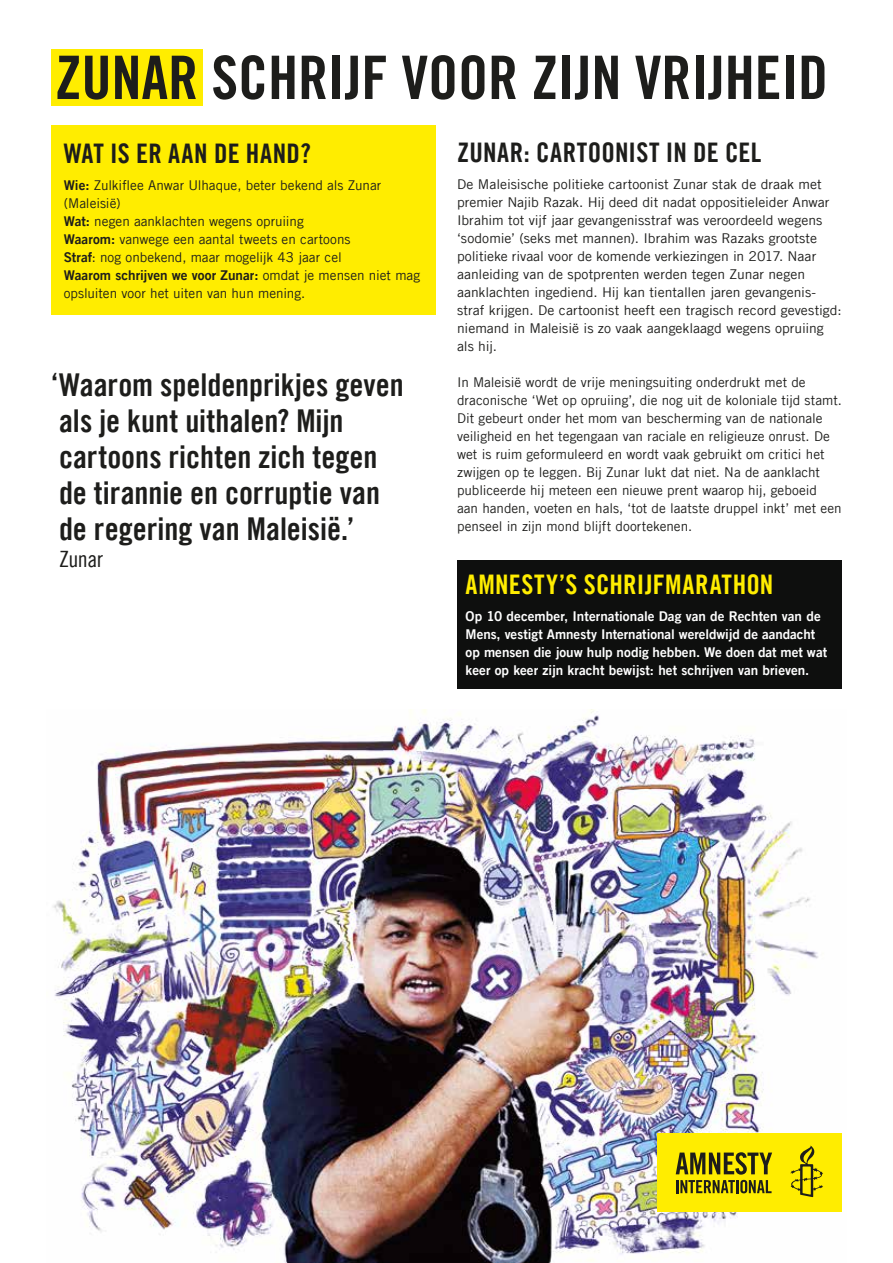
<style>
.page{position:relative;width:893px;height:1263px;background:#fff}
.page>*{position:absolute;margin:0;border:0;box-sizing:border-box;transform-origin:0 0}
.t1{font:60px "Amnesty Trade Gothic Bd Cn 20";color:#1d1d1b}
.t2{font:31.5px/36px "Amnesty Trade Gothic Bd Cn 20";color:#1d1d1b}
.t3{font:27px "Amnesty Trade Gothic Bd Cn 20";letter-spacing:.01em;color:#1d1d1b}
.t4{font:27px "Amnesty Trade Gothic Bd Cn 20";letter-spacing:.015em;color:#ffed00}
.t5{font:22.5px "Amnesty Trade Gothic Cn 18";letter-spacing:-.025em;color:#1d1d1b}
.t6{font:13.5px/18px "Amnesty Trade Gothic";color:#1d1d1b}
.t7{font:13.5px/18px "Amnesty Trade Gothic Bd 2";color:#fff}
.t8{font:13.5px "Amnesty Trade Gothic Bd 2";color:#1d1d1b}
.s1{font-family:"Amnesty Trade Gothic Bd 2"}
.s2{font-family:"Amnesty Trade Gothic"}
</style>
<div class="page">
<div style="left:51px;top:49px;width:151px;height:56px;background:#ffed00"></div>
<img style="left:53px;top:709px;width:789px;height:554px">
<div style="left:51px;top:125px;width:385px;height:190px;background:#ffed00"></div>
<div style="left:457px;top:560px;width:385px;height:129px;background:#0e0f0e"></div>
<div style="left:657px;top:1134px;width:185px;height:78px;background:#ffed00"></div>
<svg style="left:790px;top:1145px;width:33px;height:52px"></svg>
<svg style="left:676px;top:1152px;width:96px;height:41px"></svg>
<h1 class="t1" style="left:55px;top:41px;width:775px">ZUNAR SCHRIJF VOOR ZIJN VRIJHEID</h1>
<h3 class="t3" style="left:64px;top:137px;width:249px">WAT IS ER AAN DE HAND?</h3>
<p class="t6" style="left:64px;top:176px;width:319px"><span class="s1">Wie:</span> Zulkiflee Anwar Ulhaque, beter bekend als Zunar (Maleisië)<br><span class="s1">Wat:</span> negen aanklachten wegens opruiing<br><span class="s1">Waarom:</span> vanwege een aantal tweets en cartoons <span class="s1">Straf</span>: nog onbekend, maar mogelijk 43 jaar cel</p>
<p class="t8" style="left:64px;top:267px;width:358px">Waarom schrijven we voor Zunar: <span class="s2">omdat je mensen niet mag</span></p>
<p class="t6" style="left:64px;top:284px;width:243px">opsluiten voor het uiten van hun mening.</p>
<h2 class="t2" style="left:51px;top:367px;width:354px">‘Waarom speldenprikjes geven als je kunt uithalen? Mijn cartoons richten zich tegen de tirannie en corruptie van de regering van Maleisië.’</h2>
<h3 class="t5" style="left:59px;top:546px;width:45px">Zunar</h3>
<h3 class="t3" style="left:457px;top:136px;width:306px">ZUNAR: CARTOONIST IN DE CEL</h3>
<p class="t6" style="left:457px;top:175px;width:386px">De Maleisische politieke cartoonist Zunar stak de draak met premier Najib Razak. Hij deed dit nadat oppositieleider Anwar Ibrahim tot vijf jaar gevangenisstraf was veroordeeld wegens ‘sodomie’ (seks met mannen). Ibrahim was Razaks grootste politieke rivaal voor de komende verkiezingen in 2017. Naar aanleiding van de spotprenten werden tegen Zunar negen aanklachten ingediend. Hij kan tientallen jaren gevangenis&shy;straf krijgen. De cartoonist heeft een tragisch record gevestigd: niemand in Maleisië is zo vaak aangeklaagd wegens opruiing als hij.</p>
<p class="t6" style="left:457px;top:373px;width:386px">In Maleisië wordt de vrije meningsuiting onderdrukt met de draconische ‘Wet op opruiing’, die nog uit de koloniale tijd stamt.<br>Dit gebeurt onder het mom van bescherming van de nationale veiligheid en het tegengaan van raciale en religieuze onrust. De wet is ruim geformuleerd en wordt vaak gebruikt om critici het zwijgen op te leggen. Bij Zunar lukt dat niet. Na de aanklacht publiceerde hij meteen een nieuwe prent waarop hij, geboeid<br>aan handen, voeten en hals, ‘tot de laatste druppel inkt’ met een penseel in zijn mond blijft doortekenen.</p>
<h3 class="t4" style="left:466px;top:568px;width:309px">AMNESTY’S SCHRIJFMARATHON</h3>
<p class="t7" style="left:466px;top:607px;width:363px">Op 10 december, Internationale Dag van de Rechten van de Mens, vestigt Amnesty International wereldwijd de aandacht op mensen die jouw hulp nodig hebben. We doen dat met wat keer op keer zijn kracht bewijst: het schrijven van brieven.</p>
</div>
